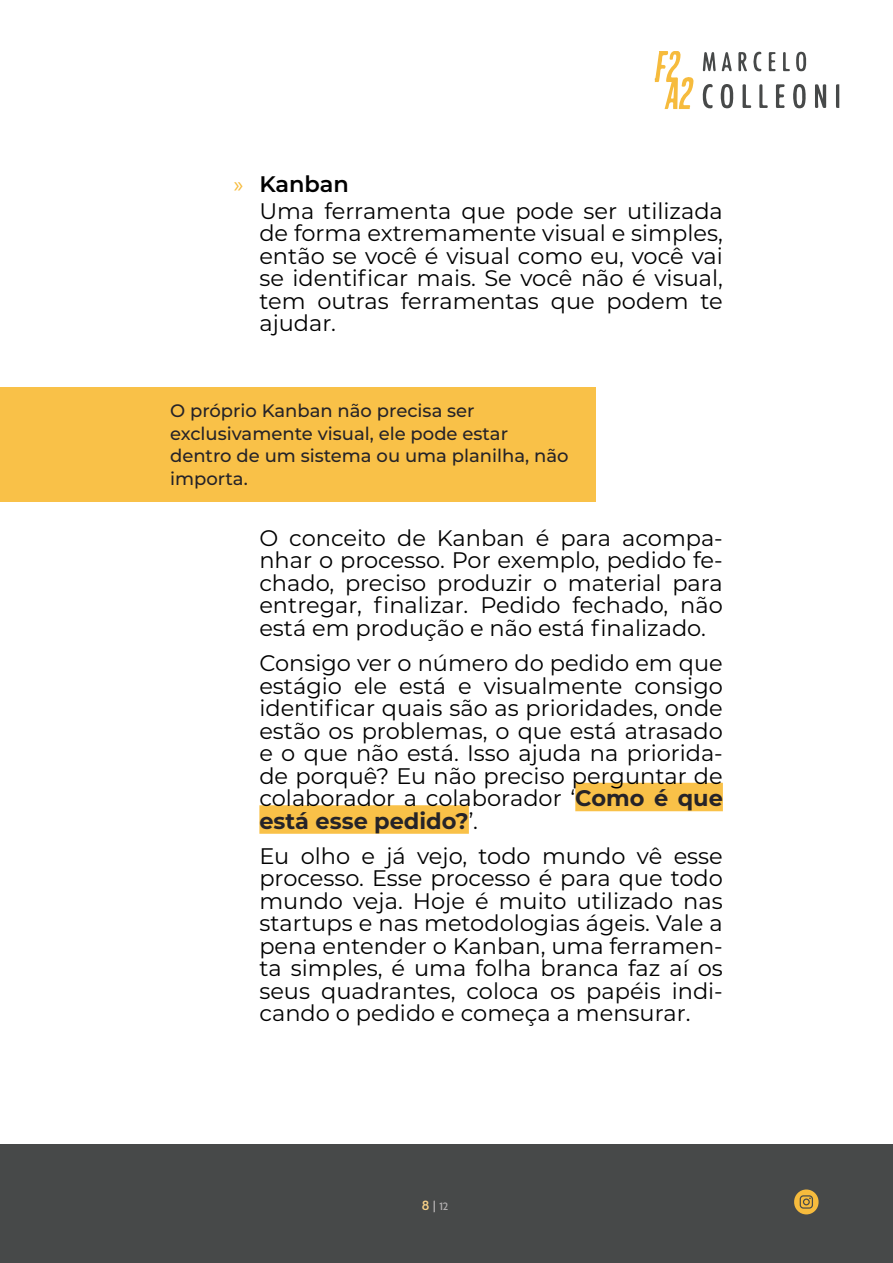
<style>
.page{position:relative;width:893px;height:1263px;background:#fff}
.page>*{position:absolute;margin:0;border:0;box-sizing:border-box;transform-origin:0 0}
.Bullets_paragrafo{font:22.5px/22.5px "Montserrat";color:#000;text-align:justify}
.t1{font:600 22.5px "Montserrat";color:#000}
.BOX_ESQ{font:500 18px/22.5px "Montserrat";color:#252328}
.t2{font:500 12px "Serenity";color:#b3b0b1}
.s1{font-family:"Myriad Pro";font-weight:400;color:#f6bb3d}
.s2{font-weight:700;color:#252328}
.s3{font-size:15px;color:#fad388}
.s4{font-size:15px}
</style>
<div class="page">
<div style="left:0;top:387px;width:595px;height:115px;background:#f9c148"></div>
<div style="left:575px;top:783px;width:148px;height:28px;background:#f9c148"></div>
<div style="left:259px;top:805px;width:210px;height:29px;background:#f9c148"></div>
<div style="left:0;top:1144px;width:893px;height:119px;background:#474949"></div>
<svg style="left:836px;top:84px;width:3px;height:24px"></svg>
<svg style="left:655px;top:51px;width:38px;height:58px"></svg>
<svg style="left:815px;top:84px;width:11px;height:24px"></svg>
<svg style="left:720px;top:84px;width:13px;height:24px"></svg>
<svg style="left:793px;top:84px;width:13px;height:24px"></svg>
<svg style="left:776px;top:84px;width:9px;height:24px"></svg>
<svg style="left:796px;top:52px;width:10px;height:19px"></svg>
<svg style="left:703px;top:84px;width:10px;height:25px"></svg>
<svg style="left:738px;top:52px;width:9px;height:19px"></svg>
<svg style="left:743px;top:84px;width:8px;height:24px"></svg>
<svg style="left:703px;top:52px;width:29px;height:19px"></svg>
<svg style="left:759px;top:84px;width:9px;height:24px"></svg>
<svg style="left:769px;top:52px;width:7px;height:19px"></svg>
<svg style="left:753px;top:51px;width:8px;height:21px"></svg>
<svg style="left:783px;top:52px;width:7px;height:19px"></svg>
<svg style="left:794px;top:1189px;width:25px;height:25px"></svg>
<p class="t1" style="left:234px;top:168px;width:117px"><span class="s1">»</span> Kanban</p>
<p class="Bullets_paragrafo" style="left:259px;top:199px;width:465px">Uma ferramenta que pode ser utilizada de forma extremamente visual e simples, então se você é visual como eu, você vai se identificar mais. Se você não é visual, tem outras ferramentas que podem te ajudar.</p>
<p class="BOX_ESQ" style="left:170px;top:399px;width:400px">O próprio Kanban não precisa ser exclusivamente visual, ele pode estar dentro de um sistema ou uma planilha, não importa.</p>
<p class="Bullets_paragrafo" style="left:259px;top:526px;width:465px">O conceito de Kanban é para acompa&shy;nhar o processo. Por exemplo, pedido fe&shy;chado, preciso produzir o material para entregar, finalizar. Pedido fechado, não está em produção e não está finalizado.</p>
<p class="Bullets_paragrafo" style="left:259px;top:651px;width:465px">Consigo ver o número do pedido em que estágio ele está e visualmente consigo identificar quais são as prioridades, onde estão os problemas, o que está atrasado e o que não está. Isso ajuda na priorida&shy;de porquê? Eu não preciso perguntar de colaborador a colaborador ‘<span class="s2">Como é que está esse pedido?</span>’.</p>
<p class="Bullets_paragrafo" style="left:259px;top:844px;width:465px">Eu olho e já vejo, todo mundo vê esse processo. Esse processo é para que todo mundo veja. Hoje é muito utilizado nas startups e nas metodologias ágeis. Vale a pena entender o Kanban, uma ferramen&shy;ta simples, é uma folha branca faz aí os seus quadrantes, coloca os papéis indi&shy;cando o pedido e começa a mensurar.</p>
<p class="t2" style="left:422px;top:1200px;width:28px"><span class="s3">8</span><span class="s4">|</span> 12</p>
</div>
